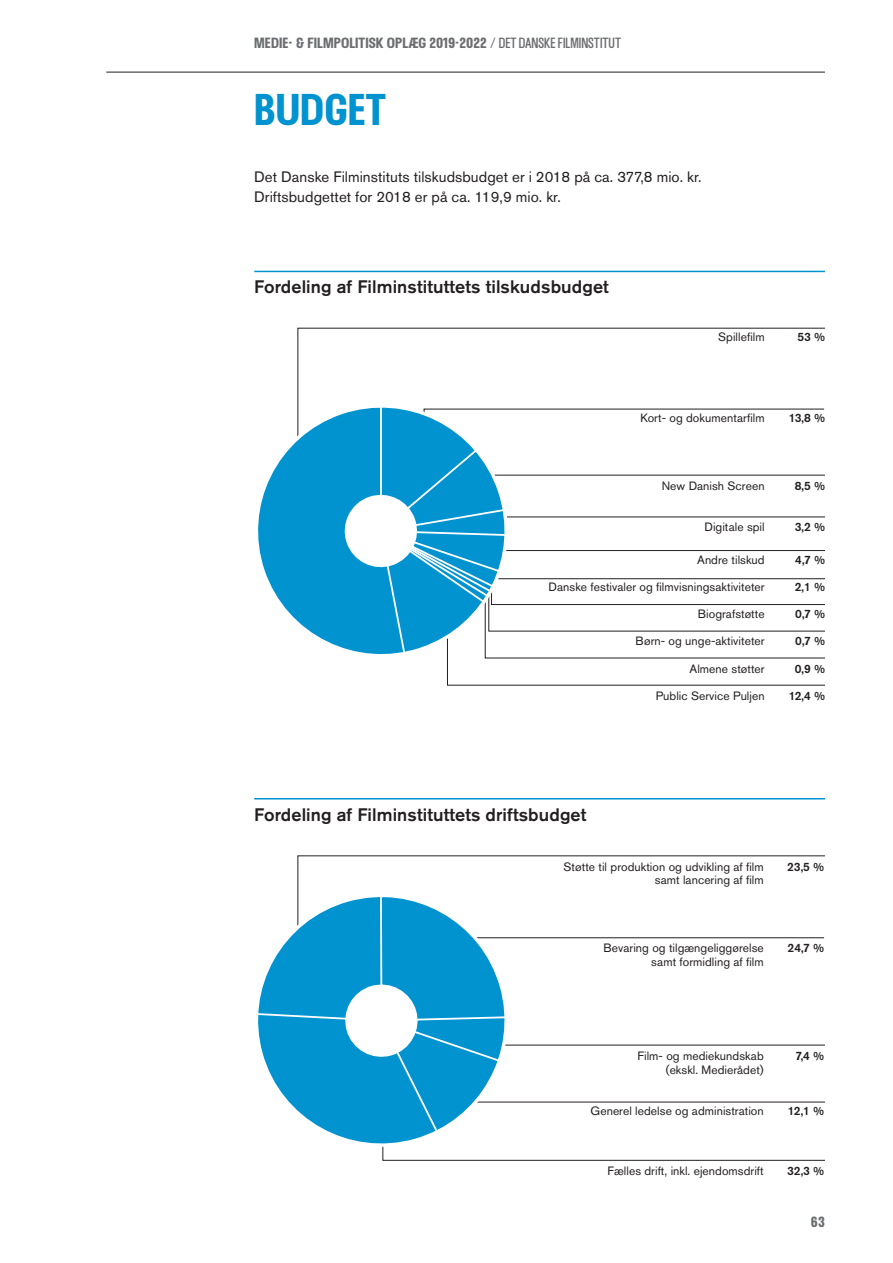
<style>
.page{position:relative;width:893px;height:1263px;background:#fff}
.page>*{position:absolute;margin:0;border:0;box-sizing:border-box;transform-origin:0 0}
.head1__kapitel{font:700 45px "Hollton";color:#0093d0}
.tabel0{font:500 18px "Akzidenz Grotesk Pro";letter-spacing:.005em;color:#231f20}
.body{font:15px "Akzidenz Grotesk Pro";letter-spacing:.005em;color:#231f20}
.t1{font:700 15px "Hollton";letter-spacing:.005em;color:#6c6d70}
.t2{font:12px "Akzidenz Grotesk Pro";letter-spacing:.005em;color:#231f20}
.t3{font:500 12px "Akzidenz Grotesk Pro";letter-spacing:.005em;color:#231f20}
.s1{font-weight:400}
</style>
<div class="page">
<hr style="left:106px;top:72px;width:719px;height:1px;background:#231f20">
<hr style="left:254px;top:271px;width:571px;height:1px;background:#0093d0">
<hr style="left:254px;top:798px;width:571px;height:1px;background:#0093d0">
<svg style="left:297px;top:327px;width:528px;height:83px"></svg>
<svg style="left:297px;top:855px;width:528px;height:22px"></svg>
<svg style="left:526px;top:408px;width:298px;height:2px"></svg>
<svg style="left:258px;top:386px;width:268px;height:262px"></svg>
<hr style="left:380px;top:406px;width:2px;height:125px;background:#fff">
<svg style="left:342px;top:448px;width:483px;height:238px"></svg>
<svg style="left:258px;top:894px;width:567px;height:267px"></svg>
<p class="t1" style="left:254px;top:34px;width:368px">MEDIE- &amp; FILMPOLITISK OPLÆG 2019-2022 / <span class="s1">DET DANSKE FILMINSTITUT</span></p>
<p class="head1__kapitel" style="left:254px;top:83px;width:133px">BUDGET</p>
<p class="body" style="left:254px;top:167px;width:449px">Det Danske Filminstituts tilskudsbudget er i 2018 på ca. 377,8 mio. kr.</p>
<p class="body" style="left:254px;top:187px;width:308px">Driftsbudgettet for 2018 er på ca. 119,9 mio. kr.</p>
<p class="tabel0" style="left:254px;top:275px;width:356px">Fordeling af Filminstituttets tilskudsbudget</p>
<p class="t2" style="left:718px;top:329px;width:48px">Spillefilm</p>
<p class="t3" style="left:797px;top:329px;width:29px">53 %</p>
<p class="t2" style="left:640px;top:410px;width:126px">Kort- og dokumentarfilm</p>
<p class="t3" style="left:789px;top:410px;width:38px">13,8 %</p>
<p class="t2" style="left:662px;top:478px;width:104px">New Danish Screen</p>
<p class="t3" style="left:795px;top:478px;width:32px">8,5 %</p>
<p class="t2" style="left:704px;top:519px;width:62px">Digitale spil</p>
<p class="t3" style="left:795px;top:519px;width:32px">3,2 %</p>
<p class="t2" style="left:697px;top:552px;width:69px">Andre tilskud</p>
<p class="t3" style="left:795px;top:552px;width:31px">4,7 %</p>
<p class="t2" style="left:549px;top:579px;width:217px">Danske festivaler og filmvisningsaktiviteter</p>
<p class="t3" style="left:795px;top:579px;width:32px">2,1 %</p>
<p class="t2" style="left:698px;top:606px;width:68px">Biografstøtte</p>
<p class="t3" style="left:795px;top:606px;width:31px">0,7 %</p>
<p class="t2" style="left:635px;top:633px;width:131px">Børn- og unge-aktiviteter</p>
<p class="t3" style="left:795px;top:633px;width:31px">0,7 %</p>
<p class="t2" style="left:690px;top:661px;width:77px">Almene støtter</p>
<p class="t3" style="left:795px;top:661px;width:32px">0,9 %</p>
<p class="t2" style="left:656px;top:688px;width:110px">Public Service Puljen</p>
<p class="t3" style="left:789px;top:688px;width:38px">12,4 %</p>
<p class="tabel0" style="left:254px;top:803px;width:334px">Fordeling af Filminstituttets driftsbudget</p>
<p class="t2" style="left:564px;top:859px;width:202px">Støtte til produktion og udvikling af film</p>
<p class="t3" style="left:787px;top:859px;width:38px">23,5 %</p>
<p class="t2" style="left:655px;top:872px;width:110px">samt lancering af film</p>
<p class="t2" style="left:603px;top:940px;width:162px">Bevaring og tilgængeliggørelse</p>
<p class="t3" style="left:787px;top:940px;width:38px">24,7 %</p>
<p class="t2" style="left:651px;top:953px;width:114px">samt formidling af film</p>
<p class="t2" style="left:638px;top:1048px;width:128px">Film- og mediekundskab</p>
<p class="t3" style="left:796px;top:1048px;width:30px">7,4 %</p>
<p class="t2" style="left:666px;top:1062px;width:99px">(ekskl. Medierådet)</p>
<p class="t2" style="left:591px;top:1103px;width:175px">Generel ledelse og administration</p>
<p class="t3" style="left:788px;top:1103px;width:38px">12,1 %</p>
<p class="t2" style="left:608px;top:1163px;width:158px">Fælles drift, inkl. ejendomsdrift</p>
<p class="t3" style="left:787px;top:1163px;width:38px">32,3 %</p>
<p class="t1" style="left:811px;top:1212px;width:16px">63</p>
</div>
